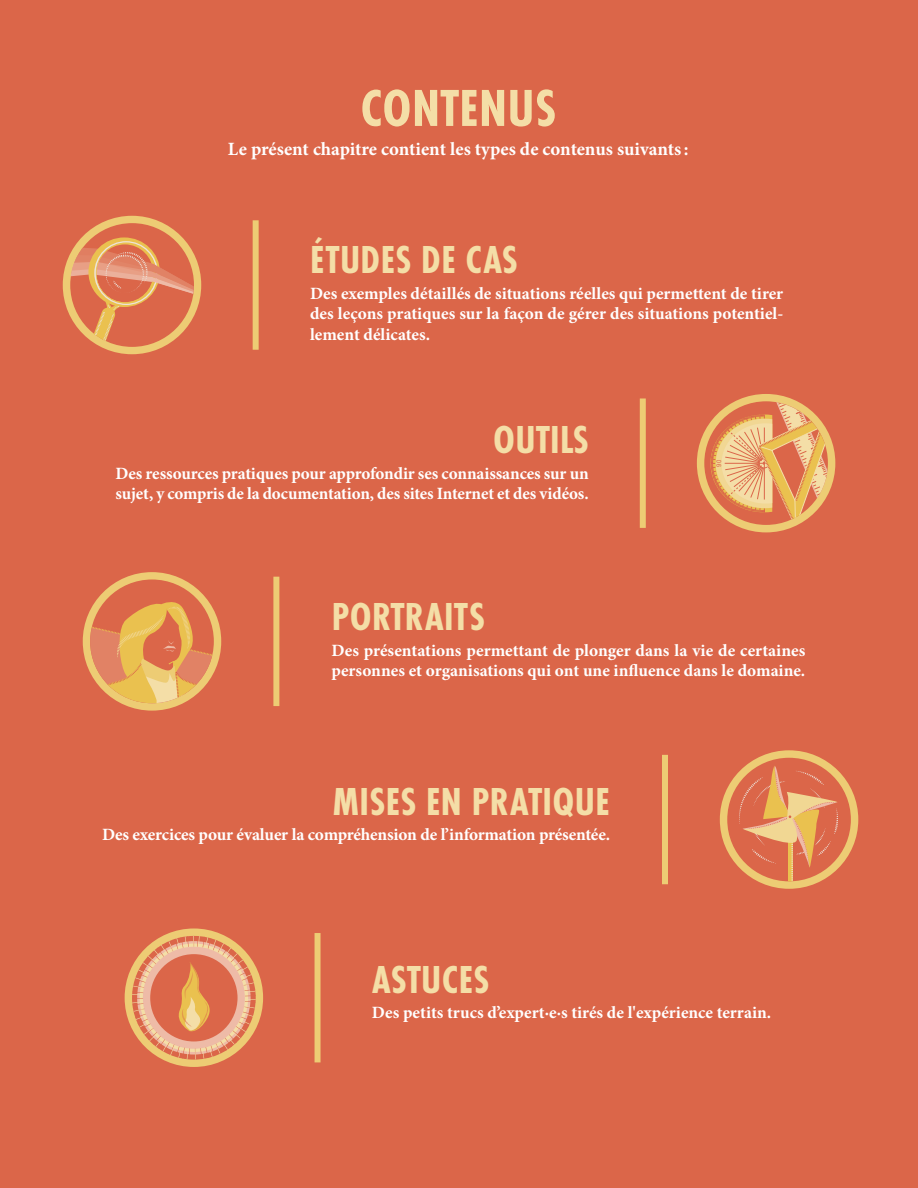
<style>
.page{position:relative;width:918px;height:1188px;background:#db6649}
.page>*{position:absolute;margin:0;border:0;box-sizing:border-box;transform-origin:0 0}
.t1{font:700 54px "Futura PT Cond";letter-spacing:.01em;color:#f4dea7}
.t2{font:700 40.5px "Futura PT Cond";letter-spacing:.01em;color:#f4dea7}
.t3{font:700 18.75px "Minion Pro";letter-spacing:-.005em;color:#fff}
.t4{font:700 17.25px/20.7px "Minion Pro";letter-spacing:-.005em;color:#fff}
.t5{font:6.6px "Arial";color:#db6649;scale:.91 1}
</style>
<div class="page">
<div style="left:253px;top:220px;width:6px;height:130px;background:#edcc74"></div>
<div style="left:63px;top:216px;width:138px;height:138px;border:15px solid #edcc74;border-radius:50%"></div>
<div style="left:70px;top:223px;width:124px;height:124px;background:#db6649;border-radius:50%"></div>
<svg style="left:70px;top:237px;width:124px;height:110px"></svg>
<div style="left:640px;top:398px;width:6px;height:130px;background:#edcc74"></div>
<div style="left:697px;top:394px;width:138px;height:138px;border:15px solid #edcc74;border-radius:50%"></div>
<svg style="left:710px;top:401px;width:118px;height:124px"></svg>
<div style="left:273px;top:577px;width:6px;height:129px;background:#edcc74"></div>
<div style="left:83px;top:572px;width:138px;height:139px;border:15px solid #edcc74;border-radius:50%"></div>
<div style="left:90px;top:580px;width:124px;height:123px;background:#db6649;border-radius:50%"></div>
<svg style="left:90px;top:597px;width:124px;height:106px"></svg>
<div style="left:662px;top:755px;width:6px;height:129px;background:#edcc74"></div>
<div style="left:720px;top:750px;width:138px;height:139px;border:15px solid #edcc74;border-radius:50%"></div>
<div style="left:727px;top:758px;width:124px;height:123px;background:#db6649;border-radius:50%"></div>
<svg style="left:739px;top:765px;width:103px;height:116px"></svg>
<div style="left:315px;top:933px;width:6px;height:129px;background:#edcc74"></div>
<div style="left:125px;top:929px;width:138px;height:138px;border:15px solid #edcc74;border-radius:50%"></div>
<svg style="left:132px;top:936px;width:124px;height:124px"></svg>
<h1 class="t1" style="left:360px;top:77px;width:197px">CONTENUS</h1>
<p class="t3" style="left:228px;top:136px;width:462px">Le présent chapitre contient les types de contenus suivants:</p>
<h2 class="t2" style="left:310px;top:236px;width:209px">ÉTUDES DE CAS</h2>
<p class="t4" style="left:310px;top:283px;width:475px;text-align:justify">Des exemples détaillés de situations réelles qui permettent de tirer des leçons pratiques sur la façon de gérer des situations potentiel&shy;lement délicates.</p>
<h2 class="t2" style="left:493px;top:416px;width:97px">OUTILS</h2>
<p class="t4" style="left:116px;top:462px;width:475px">Des ressources pratiques pour approfondir ses connaissances sur un sujet, y compris de la documentation, des sites Internet et des vidéos.</p>
<p class="t5" style="left:714px;top:467px;width:9px;rotate:-90deg">90</p>
<h2 class="t2" style="left:332px;top:593px;width:155px">PORTRAITS</h2>
<p class="t4" style="left:332px;top:639px;width:475px">Des présentations permettant de plonger dans la vie de certaines personnes et organisations qui ont une influence dans le domaine.</p>
<h2 class="t2" style="left:333px;top:778px;width:279px">MISES EN PRATIQUE</h2>
<p class="t4" style="left:102px;top:824px;width:509px">Des exercices pour évaluer la compréhension de l’information présentée.</p>
<h2 class="t2" style="left:372px;top:956px;width:119px">ASTUCES</h2>
<p class="t4" style="left:372px;top:1002px;width:401px">Des petits trucs d’expert·e·s tirés de l'expérience terrain.</p>
</div>
